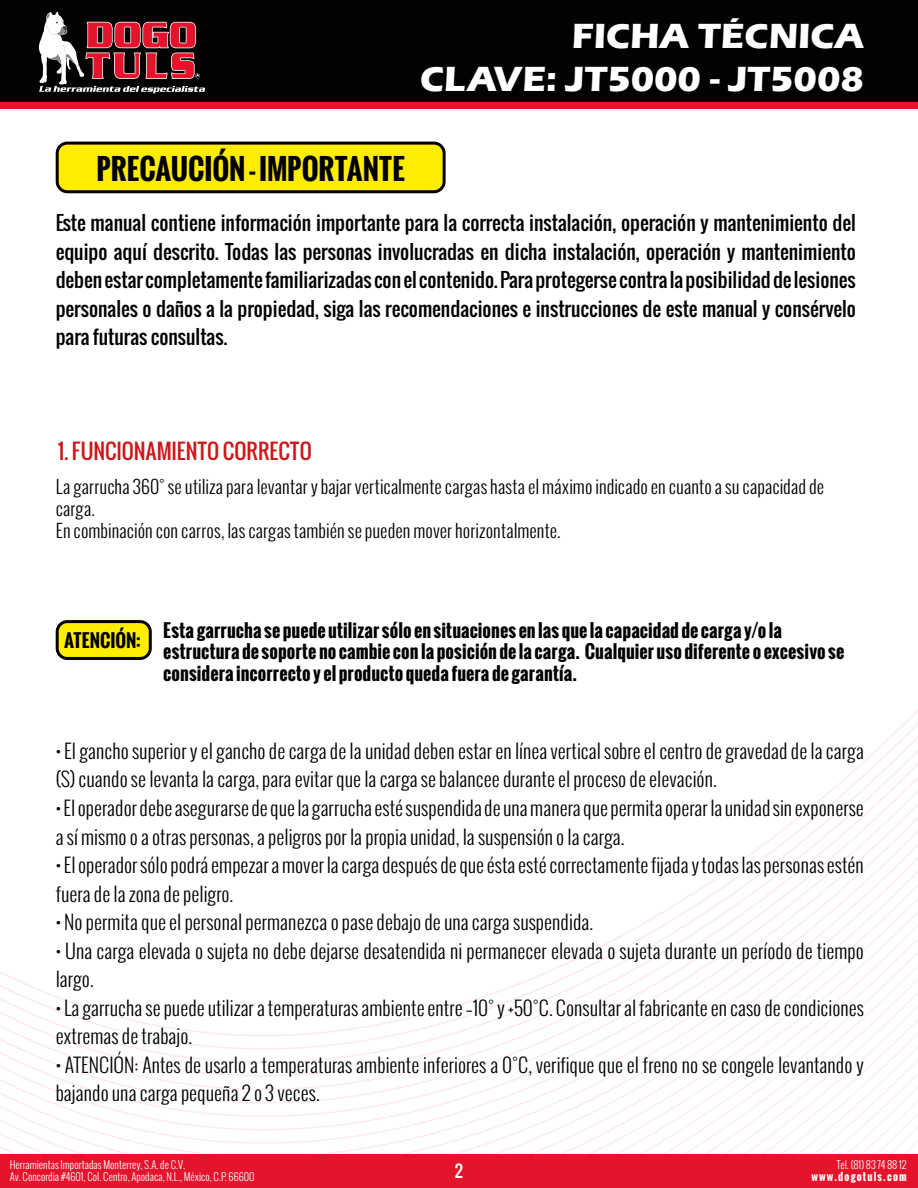
<style>
.page{position:relative;width:918px;height:1188px;background:#fff}
.page>*{position:absolute;margin:0;border:0;box-sizing:border-box;transform-origin:0 0}
.t1{font:700 36px/43.2px "Eras ITC";color:#fff;text-align:right}
.t2{font:700 28.5px "Oswald";letter-spacing:-.005em;color:#000}
.t3{font:21px "Oswald";letter-spacing:.01em;color:#cd1719}
.t4{font:300 19.5px/28.5px "Oswald";color:#000}
.t5{font:19.5px/28.5px "Oswald";color:#000;text-align:justify}
.t6{font:700 18px/21.6px "Oswald";letter-spacing:.005em;color:#000}
.t7{font:300 18px/21.6px "Oswald";color:#000}
.t8{font:16.5px "Oswald";color:#fff}
.t9{font:300 10.5px/12.6px "Oswald";color:#fff}
.t10{font:700 10.5px "Oswald";letter-spacing:.11em;color:#fff}
</style>
<div class="page">
<div style="left:0;top:0;width:918px;height:103px;background:#020203"></div>
<div style="left:0;top:102px;width:918px;height:6px;background:#e4142c"></div>
<svg style="left:38px;top:11px;width:167px;height:82px"></svg>
<svg style="left:0;top:849px;width:918px;height:305px"></svg>
<svg style="left:383px;top:862px;width:535px;height:292px"></svg>
<svg style="left:440px;top:876px;width:478px;height:278px"></svg>
<svg style="left:0;top:1143px;width:149px;height:11px"></svg>
<svg style="left:483px;top:889px;width:435px;height:265px"></svg>
<svg style="left:520px;top:902px;width:398px;height:252px"></svg>
<svg style="left:552px;top:916px;width:366px;height:238px"></svg>
<svg style="left:581px;top:929px;width:337px;height:225px"></svg>
<svg style="left:608px;top:943px;width:310px;height:211px"></svg>
<svg style="left:633px;top:956px;width:285px;height:198px"></svg>
<svg style="left:656px;top:970px;width:262px;height:184px"></svg>
<svg style="left:678px;top:983px;width:240px;height:171px"></svg>
<svg style="left:699px;top:997px;width:219px;height:157px"></svg>
<div style="left:0;top:1154px;width:918px;height:34px;background:#e4142c"></div>
<div style="left:57px;top:143px;width:387px;height:49px;background:#ffed00;border-radius:10px"></div>
<div style="left:56px;top:142px;width:390px;height:51px;border:3px solid #000;border-radius:10px"></div>
<div style="left:57px;top:622px;width:93px;height:36px;background:#ffed00;border-radius:10px"></div>
<div style="left:56px;top:620px;width:96px;height:40px;border:3px solid #000;border-radius:10px"></div>
<h1 class="t1" style="left:420px;top:14px;width:445px">FICHA TÉCNICA<br>CLAVE: JT5000 - JT5008</h1>
<h2 class="t2" style="left:97px;top:148px;width:310px">PRECAUCIÓN - IMPORTANTE</h2>
<p class="t5" style="left:56px;top:208px;width:802px">Este manual contiene información importante para la correcta instalación, operación y mantenimiento del equipo aquí descrito. Todas las personas involucradas en dicha instalación, operación y mantenimiento deben estar completamente familiarizadas con el contenido. Para protegerse contra la posibilidad de lesiones personales o daños a la propiedad, siga las recomendaciones e instrucciones de este manual y consérvelo para futuras consultas.</p>
<p class="t3" style="left:58px;top:435px;width:255px">1. FUNCIONAMIENTO CORRECTO</p>
<p class="t7" style="left:56px;top:476px;width:770px">La garrucha 360° se utiliza para levantar y bajar verticalmente cargas hasta el máximo indicado en cuanto a su capacidad de carga.<br>En combinación con carros, las cargas también se pueden mover horizontalmente.</p>
<p class="t6" style="left:64px;top:630px;width:78px">ATENCIÓN:</p>
<p class="t6" style="left:163px;top:619px;width:683px">Esta garrucha se puede utilizar sólo en situaciones en las que la capacidad de carga y/o la estructura de soporte no cambie con la posición de la carga. Cualquier uso diferente o excesivo se considera incorrecto y el producto queda fuera de garantía.</p>
<p class="t4" style="left:56px;top:737px;width:810px">• El gancho superior y el gancho de carga de la unidad deben estar en línea vertical sobre el centro de gravedad de la carga (S) cuando se levanta la carga, para evitar que la carga se balancee durante el proceso de elevación.</p>
<p class="t4" style="left:56px;top:794px;width:810px">• El operador debe asegurarse de que la garrucha esté suspendida de una manera que permita operar la unidad sin exponerse a sí mismo o a otras personas, a peligros por la propia unidad, la suspensión o la carga.</p>
<p class="t4" style="left:56px;top:851px;width:810px">• El operador sólo podrá empezar a mover la carga después de que ésta esté correctamente fijada y todas las personas estén fuera de la zona de peligro.</p>
<p class="t4" style="left:56px;top:908px;width:539px">• No permita que el personal permanezca o pase debajo de una carga suspendida.</p>
<p class="t4" style="left:56px;top:936px;width:810px">• Una carga elevada o sujeta no debe dejarse desatendida ni permanecer elevada o sujeta durante un período de tiempo largo.</p>
<p class="t4" style="left:56px;top:993px;width:810px">• La garrucha se puede utilizar a temperaturas ambiente entre –10° y +50°C. Consultar al fabricante en caso de condiciones extremas de trabajo.</p>
<p class="t4" style="left:56px;top:1050px;width:810px">• ATENCIÓN: Antes de usarlo a temperaturas ambiente inferiores a 0°C, verifique que el freno no se congele levantando y bajando una carga pequeña 2 o 3 veces.</p>
<p class="t9" style="left:10px;top:1158px;width:246px">Herramientas Importadas Monterrey, S.A. de C.V.<br>Av. Concordia #4601, Col. Centro, Apodaca, N.L., México, C.P. 66600</p>
<p class="t9" style="left:837px;top:1158px;width:71px">Tel. (81) 83 74 88 12</p>
<p class="t8" style="left:455px;top:1159px;width:10px">2</p>
<p class="t10" style="left:811px;top:1169px;width:97px">www.dogotuls.com</p>
</div>
